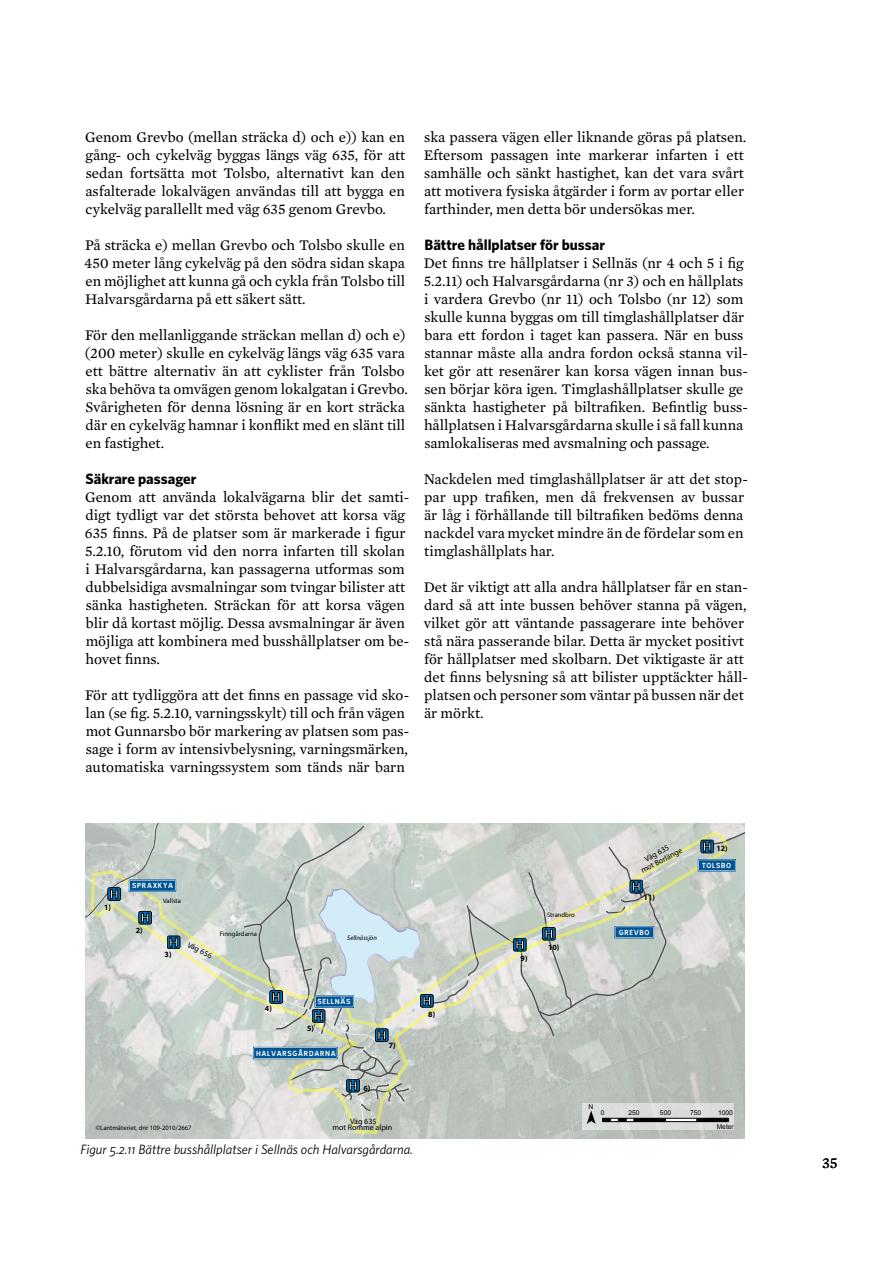
<style>
.page{position:relative;width:893px;height:1263px;background:#fff}
.page>*{position:absolute;margin:0;border:0;box-sizing:border-box;transform-origin:0 0}
.t1{font:15px/18px "Mercury Text G2";color:#000}
.t2{font:700 15px "Whitney";color:#000}
.t3{font:italic 13.5px "Whitney";color:#000}
.t4{font:7.95px/8.1px "Myriad Pro";color:#000;text-align:center}
.t5{font:700 7.95px "Myriad Pro";color:#000}
.t6{font:6.6px "Myriad Pro";color:#000}
.t7{font:6.6px/13.4px "Arial";color:#000}
.t8{font:italic 6.6px "Myriad Pro";color:#000}
.t9{font:6.45px "Tratex Vit";color:#fff}
.t10{font:6.3px "Tratex Vit";color:#fff}
</style>
<div class="page">
<svg style="left:85px;top:824px;width:659px;height:314px;background:#c1c7c1"></svg>
<div style="left:583px;top:1103px;width:151px;height:26px;background:#daddda"></div>
<div style="left:697px;top:1118px;width:32px;height:4px;border:1px solid #000"></div>
<svg style="left:91px;top:831px;width:637px;height:303px;background:#c9cfc7"></svg>
<svg style="left:698px;top:860px;width:37px;height:11px"></svg>
<div style="left:167px;top:936px;width:13px;height:13px;border:1px solid #000;border-radius:2px"></div>
<svg style="left:169px;top:937px;width:9px;height:10px"></svg>
<svg style="left:243px;top:825px;width:424px;height:299px;background:#c3cbc6"></svg>
<div style="left:701px;top:840px;width:13px;height:13px;border:1px solid #000;border-radius:2px"></div>
<svg style="left:703px;top:824px;width:41px;height:27px"></svg>
<div style="left:139px;top:911px;width:13px;height:13px;border:1px solid #000;border-radius:2px"></div>
<svg style="left:85px;top:824px;width:91px;height:99px;background:#b4c2bc"></svg>
<p class="t1" style="left:85px;top:128px;width:322px;text-align:justify">Genom Grevbo (mellan sträcka d) och e)) kan en gång- och cykelväg byggas längs väg 635, för att sedan fortsätta mot Tolsbo, alternativt kan den asfalterade lokalvägen användas till att bygga en cykelväg parallellt med väg 635 genom Grevbo.</p>
<p class="t1" style="left:84px;top:236px;width:322px;text-align:justify">På sträcka e) mellan Grevbo och Tolsbo skulle en 450 meter lång cykelväg på den södra sidan skapa en möjlighet att kunna gå och cykla från Tolsbo till Halvarsgårdarna på ett säkert sätt.</p>
<p class="t1" style="left:85px;top:326px;width:324px">För den mellanliggande sträckan mellan d) och e) (200 meter) skulle en cykelväg längs väg 635 vara ett bättre alternativ än att cyklister från Tolsbo ska behöva ta omvägen genom lokalgatan i Grevbo.<br>Svårigheten för denna lösning är en kort sträcka där en cykelväg hamnar i konflikt med en slänt till en fastighet.</p>
<p class="t2" style="left:85px;top:469px;width:112px">Säkrare passager</p>
<p class="t1" style="left:85px;top:488px;width:326px">Genom att använda lokalvägarna blir det samti&shy;digt tydligt var det största behovet att korsa väg 635 finns. På de platser som är markerade i figur 5.2.10, förutom vid den norra infarten till skolan i Halvarsgårdarna, kan passagerna utformas som dubbelsidiga avsmalningar som tvingar bilister att sänka hastigheten. Sträckan för att korsa vägen blir då kortast möjlig. Dessa avsmalningar är även möjliga att kombinera med busshållplatser om be&shy;hovet finns.</p>
<p class="t1" style="left:85px;top:686px;width:326px">För att tydliggöra att det finns en passage vid sko&shy;lan (se fig. 5.2.10, varningsskylt) till och från vägen mot Gunnarsbo bör markering av platsen som pas&shy;sage i form av intensivbelysning, varningsmärken, automatiska varningssystem som tänds när barn</p>
<p class="t1" style="left:424px;top:128px;width:324px">ska passera vägen eller liknande göras på platsen.<br>Eftersom passagen inte markerar infarten i ett samhälle och sänkt hastighet, kan det vara svårt att motivera fysiska åtgärder i form av portar eller farthinder, men detta bör undersökas mer.</p>
<p class="t2" style="left:424px;top:235px;width:182px">Bättre hållplatser för bussar</p>
<p class="t1" style="left:424px;top:254px;width:326px">Det finns tre hållplatser i Sellnäs (nr 4 och 5 i fig 5.2.11) och Halvarsgårdarna (nr 3) och en hållplats i vardera Grevbo (nr 11) och Tolsbo (nr 12) som skulle kunna byggas om till timglashållplatser där bara ett fordon i taget kan passera. När en buss stannar måste alla andra fordon också stanna vil&shy;ket gör att resenärer kan korsa vägen innan bus&shy;sen börjar köra igen. Timglashållplatser skulle ge sänkta hastigheter på biltrafiken. Befintlig buss&shy;hållplatsen i Halvarsgårdarna skulle i så fall kunna samlokaliseras med avsmalning och passage.</p>
<p class="t1" style="left:424px;top:470px;width:326px">Nackdelen med timglashållplatser är att det stop&shy;par upp trafiken, men då frekvensen av bussar är låg i förhållande till biltrafiken bedöms denna nackdel vara mycket mindre än de fördelar som en timglashållplats har.</p>
<p class="t1" style="left:424px;top:578px;width:326px">Det är viktigt att alla andra hållplatser får en stan&shy;dard så att inte bussen behöver stanna på vägen, vilket gör att väntande passagerare inte behöver stå nära passerande bilar. Detta är mycket positivt för hållplatser med skolbarn. Det viktigaste är att det finns belysning så att bilister upptäckter håll&shy;platsen och personer som väntar på bussen när det är mörkt.</p>
<p class="t5" style="left:104px;top:902px;width:8px">1)</p>
<p class="t9" style="left:132px;top:881px;width:43px">SPRAXKYA</p>
<p class="t5" style="left:136px;top:925px;width:8px">2)</p>
<p class="t6" style="left:163px;top:896px;width:19px">Vallsta</p>
<p class="t6" style="left:220px;top:930px;width:39px">Finngårdarna</p>
<p class="t5" style="left:165px;top:949px;width:8px">3)</p>
<p class="t4" style="left:190px;top:940px;width:28px;rotate:27deg">Väg 656</p>
<p class="t8" style="left:347px;top:934px;width:31px">Sellnässjön</p>
<p class="t5" style="left:265px;top:1003px;width:8px">4)</p>
<p class="t9" style="left:317px;top:997px;width:35px">SELLNÄS</p>
<p class="t5" style="left:307px;top:1023px;width:8px">5)</p>
<p class="t9" style="left:256px;top:1049px;width:82px">HALVARSGÅRDARNA</p>
<p class="t5" style="left:363px;top:1083px;width:8px">6)</p>
<p class="t5" style="left:389px;top:1040px;width:8px">7)</p>
<p class="t6" style="left:96px;top:1124px;width:97px">©Lantmäteriet, dnr 109-2010/2667</p>
<p class="t4" style="left:350px;top:1117px;width:28px">Väg 635</p>
<p class="t4" style="left:332px;top:1123px;width:61px">mot Romme alpin</p>
<p class="t3" style="left:81px;top:1140px;width:334px">Figur 5.2.11 Bättre busshållplatser i Sellnäs och Halvarsgårdarna.</p>
<p class="t5" style="left:428px;top:1009px;width:8px">8)</p>
<p class="t5" style="left:521px;top:953px;width:8px">9)</p>
<p class="t6" style="left:547px;top:911px;width:29px">Strandbro</p>
<p class="t5" style="left:548px;top:942px;width:13px">10)</p>
<p class="t4" style="left:636px;top:860px;width:47px;rotate:-28deg">Väg 635<br>mot Borlänge</p>
<p class="t5" style="left:643px;top:892px;width:13px">11)</p>
<p class="t9" style="left:618px;top:928px;width:33px">GREVBO</p>
<p class="t5" style="left:716px;top:843px;width:13px">12)</p>
<p class="t10" style="left:702px;top:861px;width:31px">TOLSBO</p>
<p class="t7" style="left:588px;top:1100px;width:6px">N</p>
<p class="t7" style="left:601px;top:1106px;width:5px">0</p>
<p class="t7" style="left:628px;top:1106px;width:13px">250</p>
<p class="t7" style="left:660px;top:1106px;width:13px">500</p>
<p class="t7" style="left:690px;top:1106px;width:13px">750</p>
<p class="t7" style="left:717px;top:1106px;width:19px">1000<br>Meter</p>
<p class="t1" style="left:822px;top:1154px;width:17px">35</p>
</div>
